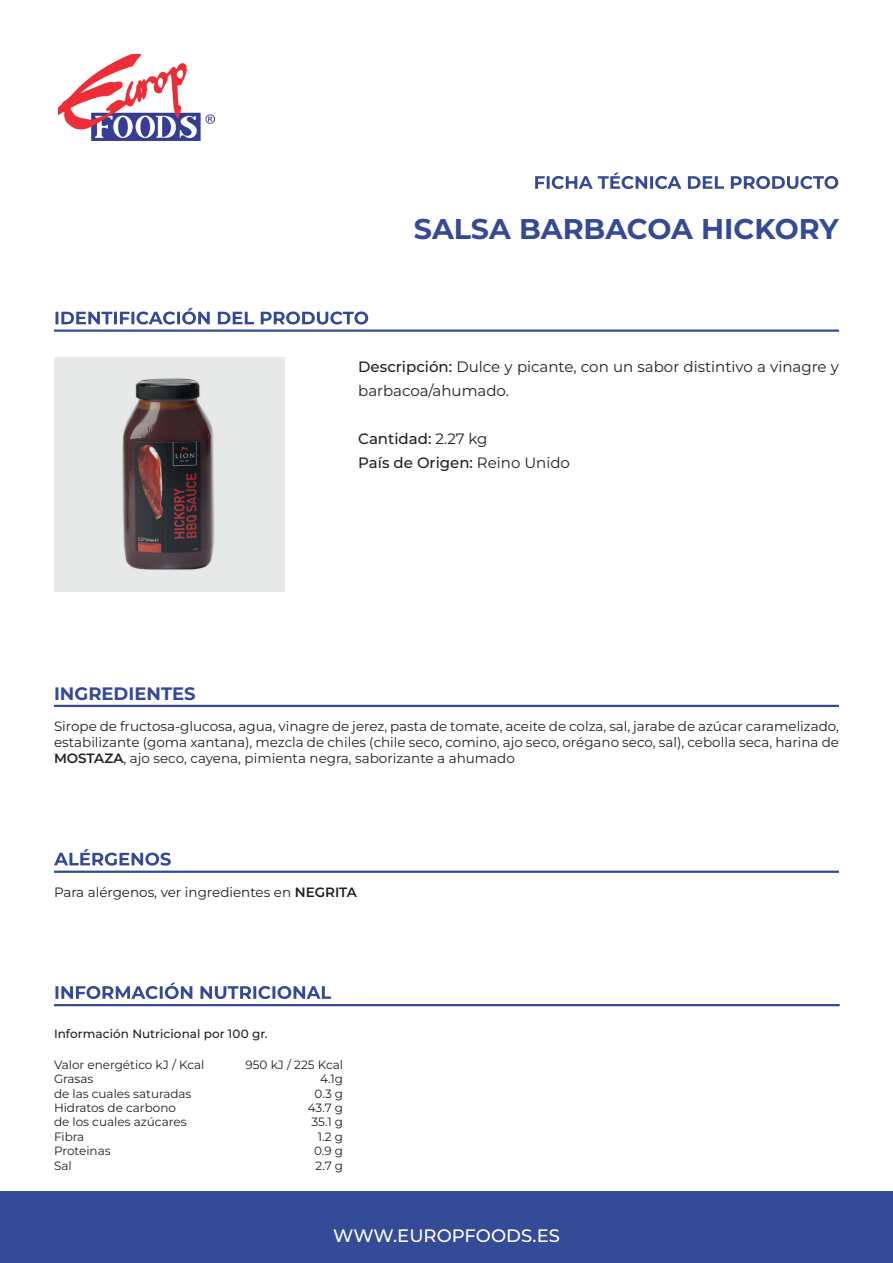
<style>
.page{position:relative;width:893px;height:1263px;background:#fff}
.page>*{position:absolute;margin:0;border:0;box-sizing:border-box;transform-origin:0 0}
.t1{font:700 28.5px "Montserrat";color:#344a96}
.t2{font:500 18px "Montserrat";color:#fff}
.t3{font:700 18px "Montserrat";color:#344a96}
.t4{font:15px/24px "Montserrat";color:#231f20}
.t5{font:500 15px/24px "Montserrat";color:#231f20}
.t6{font:13.5px/16.2px "Montserrat";color:#231f20;text-align:justify}
.t7{font:12px "Montserrat";color:#231f20}
.t8{font:500 12px "Montserrat";letter-spacing:.005em;color:#231f20}
.s1{font-weight:500}
.s2{font-weight:400}
.s3{font-weight:600}
</style>
<div class="page">
<svg style="left:54px;top:849px;width:117px;height:17px"></svg>
<img style="left:54px;top:358px;width:230px;height:233px">
<img style="left:58px;top:54px;width:156px;height:87px">
<hr style="left:54px;top:870px;width:785px;height:3px;background:#344a96">
<svg style="left:55px;top:982px;width:276px;height:17px"></svg>
<hr style="left:54px;top:1004px;width:786px;height:2px;background:#344a96">
<hr style="left:54px;top:705px;width:785px;height:2px;background:#344a96">
<svg style="left:55px;top:308px;width:313px;height:16px"></svg>
<hr style="left:54px;top:329px;width:785px;height:3px;background:#344a96">
<svg style="left:535px;top:173px;width:303px;height:16px"></svg>
<div style="left:0;top:1191px;width:893px;height:72px;background:#344b97"></div>
<h1 class="t1" style="left:414px;top:209px;width:426px">SALSA BARBACOA HICKORY</h1>
<p class="t4" style="left:358px;top:354px;width:482px"><span class="s1">Descripción:</span> Dulce y picante, con un sabor distintivo a vinagre y barbacoa/ahumado.</p>
<p class="t5" style="left:358px;top:426px;width:213px">Cantidad: <span class="s2">2.27 kg<br></span>País de Origen: <span class="s2">Reino Unido</span></p>
<h2 class="t3" style="left:54px;top:681px;width:143px">INGREDIENTES</h2>
<p class="t6" style="left:54px;top:718px;width:787px">Sirope de fructosa-glucosa, agua, vinagre de jerez, pasta de tomate, aceite de colza, sal, jarabe de azúcar caramelizado, estabilizante (goma xantana), mezcla de chiles (chile seco, comino, ajo seco, orégano seco, sal), cebolla seca, harina de <span class="s3">MOSTAZA</span>, ajo seco, cayena, pimienta negra, saborizante a ahumado</p>
<p class="t6" style="left:54px;top:883px;width:305px">Para alérgenos, ver ingredientes en <span class="s3">NEGRITA</span></p>
<p class="t8" style="left:54px;top:1026px;width:215px">Información Nutricional por 100 gr.</p>
<p class="t7" style="left:54px;top:1056px;width:152px">Valor energético kJ / Kcal</p>
<p class="t7" style="left:246px;top:1056px;width:99px">950 kJ / 225 Kcal</p>
<p class="t7" style="left:54px;top:1071px;width:41px">Grasas</p>
<p class="t7" style="left:320px;top:1071px;width:25px">4.1g</p>
<p class="t7" style="left:54px;top:1085px;width:139px">de las cuales saturadas</p>
<p class="t7" style="left:315px;top:1085px;width:30px">0.3 g</p>
<p class="t7" style="left:54px;top:1100px;width:123px">Hidratos de carbono</p>
<p class="t7" style="left:308px;top:1100px;width:37px">43.7 g</p>
<p class="t7" style="left:54px;top:1114px;width:134px">de los cuales azúcares</p>
<p class="t7" style="left:312px;top:1114px;width:33px">35.1 g</p>
<p class="t7" style="left:54px;top:1128px;width:32px">Fibra</p>
<p class="t7" style="left:318px;top:1128px;width:27px">1.2 g</p>
<p class="t7" style="left:54px;top:1143px;width:58px">Proteinas</p>
<p class="t7" style="left:314px;top:1143px;width:31px">0.9 g</p>
<p class="t7" style="left:54px;top:1157px;width:19px">Sal</p>
<p class="t7" style="left:315px;top:1157px;width:29px">2.7 g</p>
<h2 class="t2" style="left:333px;top:1224px;width:228px">WWW.EUROPFOODS.ES</h2>
</div>
